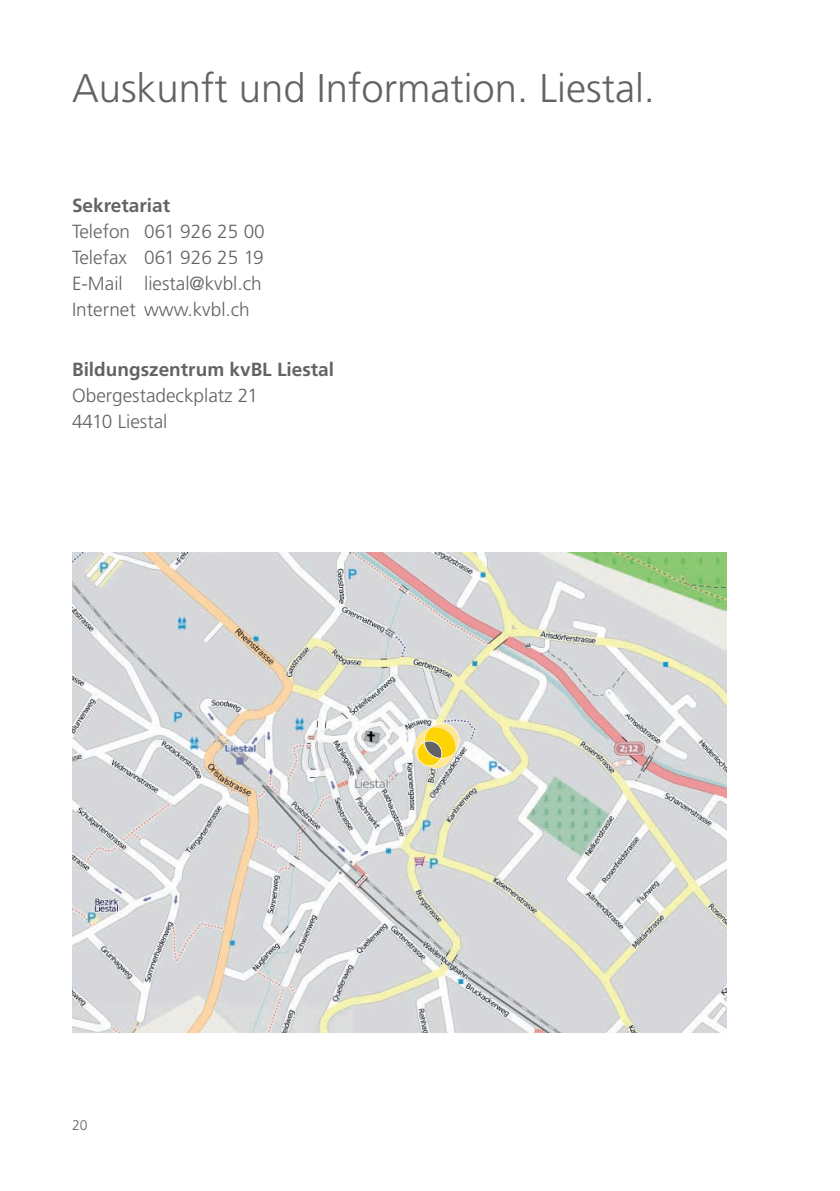
<style>
.page{position:relative;width:840px;height:1191px;background:#fff}
.page>*{position:absolute;margin:0;border:0;box-sizing:border-box;transform-origin:0 0}
.t1{font:300 40px "Frutiger";color:#636366}
.t2{font:300 19px/26px "Frutiger";color:#636366}
.t3{font:700 19px "Frutiger";color:#636366}
.t4{font:300 14px "Frutiger";color:#636366}
</style>
<div class="page">
<img style="left:72px;top:552px;width:654px;height:480px">
<svg style="left:414px;top:723px;width:45px;height:45px;background:#e4cf6e"></svg>
<h1 class="t1" style="left:72px;top:66px;width:584px">Auskunft und Information. Liestal.</h1>
<p class="t3" style="left:72px;top:194px;width:99px">Sekretariat</p>
<p class="t2" style="left:72px;top:218px;width:194px">Telefon 061 926 25 00<br>Telefax 061 926 25 19<br>E-Mail liestal@kvbl.ch<br>Internet www.kvbl.ch</p>
<p class="t3" style="left:72px;top:358px;width:263px">Bildungszentrum kvBL Liestal</p>
<p class="t2" style="left:72px;top:382px;width:187px">Obergestadeckplatz 21<br>4410 Liestal</p>
<p class="t4" style="left:72px;top:1117px;width:17px">20</p>
</div>
